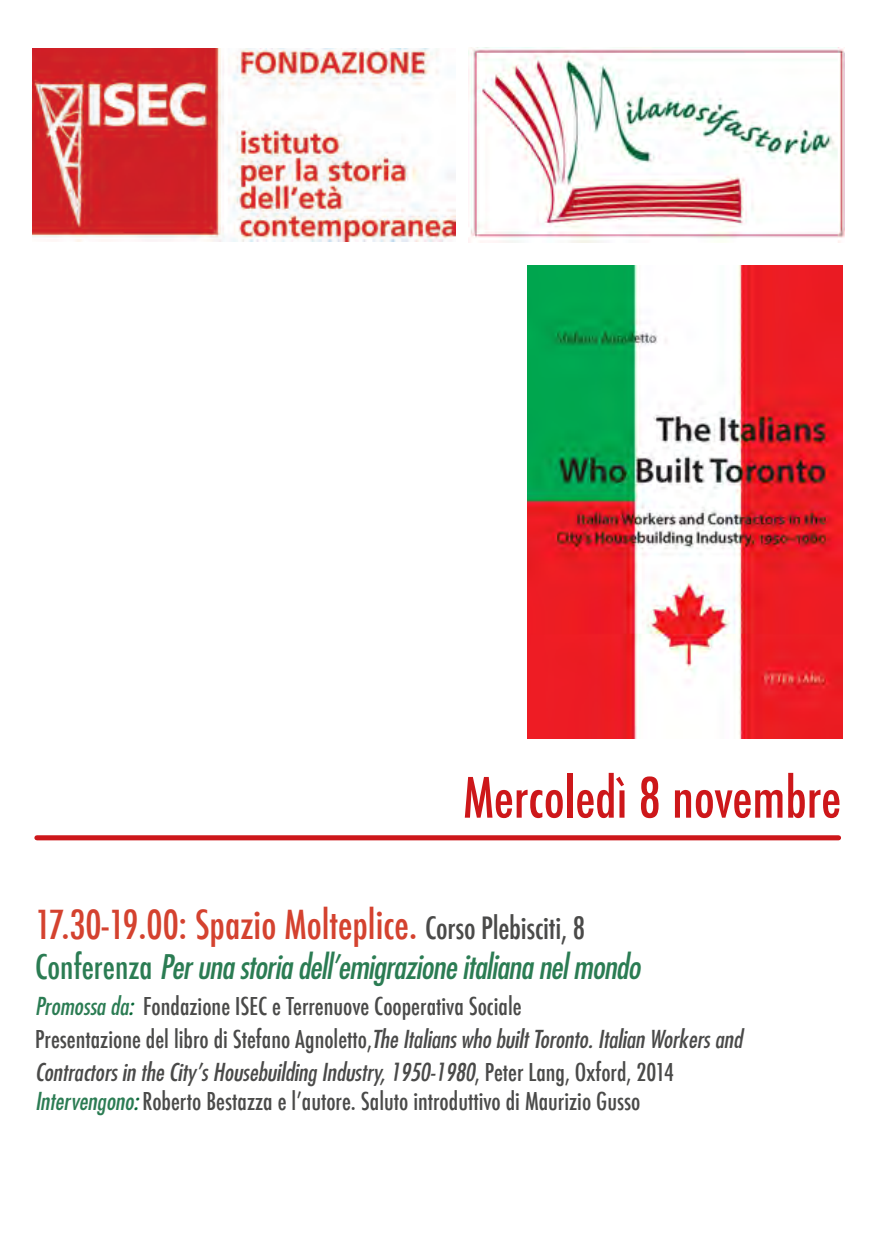
<style>
.page{position:relative;width:893px;height:1259px;background:#fff}
.page>*{position:absolute;margin:0;border:0;box-sizing:border-box;transform-origin:0 0}
.t1{font:500 condensed 54px "Futura";color:#cd171a}
.t2{font:500 condensed 39px "Futura";color:#d4422f}
.t3{font:italic condensed 33px "Futura";letter-spacing:-.02em;color:#2b7c53}
.t4{font:500 condensed 24px/33px "Futura";color:#4a4a49}
.s1{font-size:30px;color:#4a4a49}
.s2{font-weight:500;font-style:normal}
.s3{font-weight:400;font-style:italic;color:#2b7c53}
.s4{font-weight:400;font-style:italic;color:#056535}
.s5{font-weight:400;font-style:italic}
</style>
<div class="page">
<div style="left:37px;top:835px;width:802px;height:5px;background:#cd171a"></div>
<img style="left:527px;top:266px;width:316px;height:472px">
<img style="left:32px;top:49px;width:423px;height:193px">
<img style="left:468px;top:48px;width:376px;height:195px">
<h1 class="t1" style="left:463px;top:763px;width:380px">Mercoledì 8 novembre</h1>
<h2 class="t2" style="left:35px;top:899px;width:552px">17.30-19.00: Spazio Molteplice. <span class="s1">Corso Plebisciti, 8</span></h2>
<h3 class="t3" style="left:35px;top:947px;width:607px"><span class="s2">Conferenza</span> Per una storia dell’emigrazione italiana nel mondo</h3>
<p class="t4" style="left:35px;top:989px;width:709px"><span class="s3">Promossa da</span><span class="s4">:</span> Fondazione ISEC e Terrenuove Cooperativa Sociale<br>Presentazione del libro di Stefano Agnoletto,<span class="s5">The Italians who built Toronto. Italian Workers and<br>Contractors in the City’s Housebuilding Industry, 1950-1980</span>, Peter Lang, Oxford, 2014</p>
<p class="t4" style="left:35px;top:1084px;width:607px"><span class="s3">Intervengono</span><span class="s4">:</span> Roberto Bestazza e l’autore. Saluto introduttivo di Maurizio Gusso</p>
</div>
